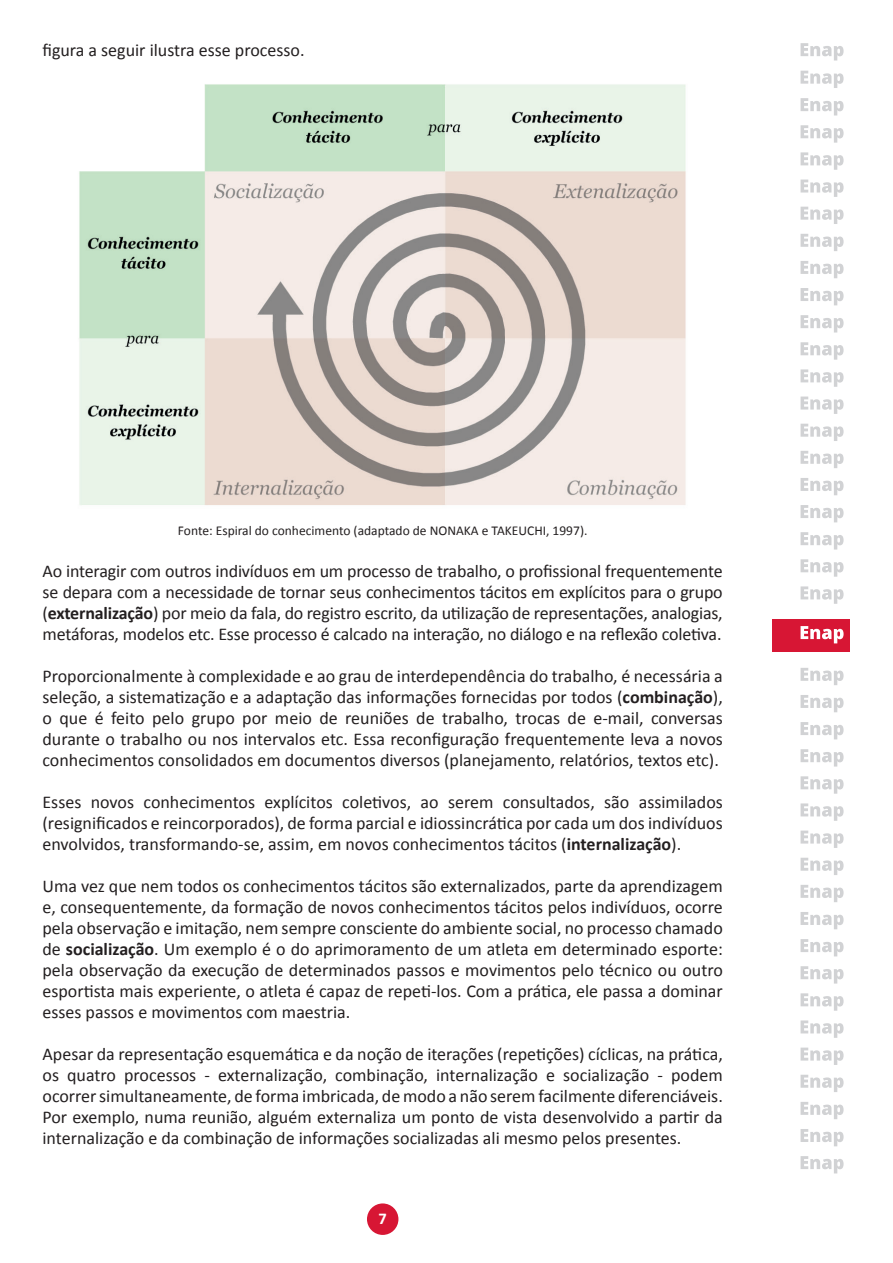
<style>
.page{position:relative;width:893px;height:1263px;background:#fff}
.page>*{position:absolute;margin:0;border:0;box-sizing:border-box;transform-origin:0 0}
.t1{font:18px/21px "Calibri";color:#231f20;text-align:justify}
.t2{font:700 16.5px "Calibri";color:#fff}
.t3{font:13.5px "Calibri";color:#231f20}
.s1{font-weight:700}
</style>
<div class="page">
<div style="left:367px;top:1203px;width:31px;height:32px;background:#d71634;border-radius:50%"></div>
<div style="left:772px;top:619px;width:77px;height:32px;background:#d71634"></div>
<svg style="left:801px;top:626px;width:43px;height:17px"></svg>
<svg style="left:801px;top:98px;width:43px;height:17px"></svg>
<svg style="left:801px;top:125px;width:43px;height:18px"></svg>
<svg style="left:801px;top:152px;width:43px;height:18px"></svg>
<svg style="left:801px;top:180px;width:43px;height:17px"></svg>
<svg style="left:801px;top:207px;width:43px;height:17px"></svg>
<svg style="left:801px;top:234px;width:43px;height:17px"></svg>
<svg style="left:801px;top:261px;width:43px;height:17px"></svg>
<svg style="left:801px;top:288px;width:43px;height:17px"></svg>
<svg style="left:801px;top:315px;width:43px;height:17px"></svg>
<svg style="left:801px;top:342px;width:43px;height:18px"></svg>
<svg style="left:801px;top:369px;width:43px;height:18px"></svg>
<svg style="left:801px;top:397px;width:43px;height:17px"></svg>
<svg style="left:801px;top:424px;width:43px;height:17px"></svg>
<svg style="left:801px;top:451px;width:43px;height:17px"></svg>
<svg style="left:801px;top:478px;width:43px;height:17px"></svg>
<svg style="left:801px;top:505px;width:43px;height:17px"></svg>
<svg style="left:801px;top:532px;width:43px;height:17px"></svg>
<svg style="left:801px;top:559px;width:43px;height:18px"></svg>
<svg style="left:801px;top:586px;width:43px;height:18px"></svg>
<svg style="left:801px;top:668px;width:43px;height:17px"></svg>
<svg style="left:801px;top:695px;width:43px;height:17px"></svg>
<svg style="left:801px;top:722px;width:43px;height:17px"></svg>
<svg style="left:801px;top:749px;width:43px;height:17px"></svg>
<svg style="left:801px;top:776px;width:43px;height:18px"></svg>
<svg style="left:801px;top:803px;width:43px;height:18px"></svg>
<svg style="left:801px;top:830px;width:43px;height:18px"></svg>
<svg style="left:801px;top:858px;width:43px;height:17px"></svg>
<svg style="left:801px;top:885px;width:43px;height:17px"></svg>
<svg style="left:801px;top:912px;width:43px;height:17px"></svg>
<svg style="left:801px;top:939px;width:43px;height:17px"></svg>
<svg style="left:801px;top:966px;width:43px;height:17px"></svg>
<svg style="left:801px;top:993px;width:43px;height:18px"></svg>
<svg style="left:801px;top:1020px;width:43px;height:18px"></svg>
<svg style="left:801px;top:1047px;width:43px;height:18px"></svg>
<svg style="left:801px;top:1075px;width:43px;height:17px"></svg>
<svg style="left:801px;top:1102px;width:43px;height:17px"></svg>
<svg style="left:801px;top:1129px;width:43px;height:17px"></svg>
<svg style="left:801px;top:1156px;width:43px;height:17px"></svg>
<svg style="left:801px;top:71px;width:43px;height:17px"></svg>
<svg style="left:801px;top:43px;width:43px;height:18px"></svg>
<img style="left:79px;top:84px;width:607px;height:421px">
<p class="t1" style="left:43px;top:40px;width:263px">figura a seguir ilustra esse processo.</p>
<p class="t3" style="left:178px;top:522px;width:411px">Fonte: Espiral do conhecimento (adaptado de NONAKA e TAKEUCHI, 1997).</p>
<p class="t1" style="left:43px;top:561px;width:682px">Ao interagir com outros indivíduos em um processo de trabalho, o profissional frequentemente se depara com a necessidade de tornar seus conhecimentos tácitos em explícitos para o grupo (<span class="s1">externalização</span>) por meio da fala, do registro escrito, da utilização de representações, analogias, metáforas, modelos etc. Esse processo é calcado na interação, no diálogo e na reflexão coletiva.</p>
<p class="t1" style="left:43px;top:666px;width:682px">Proporcionalmente à complexidade e ao grau de interdependência do trabalho, é necessária a seleção, a sistematização e a adaptação das informações fornecidas por todos (<span class="s1">combinação</span>), o que é feito pelo grupo por meio de reuniões de trabalho, trocas de e-mail, conversas durante o trabalho ou nos intervalos etc. Essa reconfiguração frequentemente leva a novos conhecimentos consolidados em documentos diversos (planejamento, relatórios, textos etc).</p>
<p class="t1" style="left:43px;top:792px;width:682px">Esses novos conhecimentos explícitos coletivos, ao serem consultados, são assimilados (resignificados e reincorporados), de forma parcial e idiossincrática por cada um dos indivíduos envolvidos, transformando-se, assim, em novos conhecimentos tácitos (<span class="s1">internalização</span>).</p>
<p class="t1" style="left:43px;top:876px;width:682px">Uma vez que nem todos os conhecimentos tácitos são externalizados, parte da aprendizagem e, consequentemente, da formação de novos conhecimentos tácitos pelos indivíduos, ocorre pela observação e imitação, nem sempre consciente do ambiente social, no processo chamado de <span class="s1">socialização</span>. Um exemplo é o do aprimoramento de um atleta em determinado esporte: pela observação da execução de determinados passos e movimentos pelo técnico ou outro esportista mais experiente, o atleta é capaz de repeti-los. Com a prática, ele passa a dominar esses passos e movimentos com maestria.</p>
<p class="t1" style="left:43px;top:1044px;width:682px">Apesar da representação esquemática e da noção de iterações (repetições) cíclicas, na prática, os quatro processos - externalização, combinação, internalização e socialização - podem ocorrer simultaneamente, de forma imbricada, de modo a não serem facilmente diferenciáveis.<br>Por exemplo, numa reunião, alguém externaliza um ponto de vista desenvolvido a partir da internalização e da combinação de informações socializadas ali mesmo pelos presentes.</p>
<p class="t2" style="left:378px;top:1208px;width:10px">7</p>
</div>
